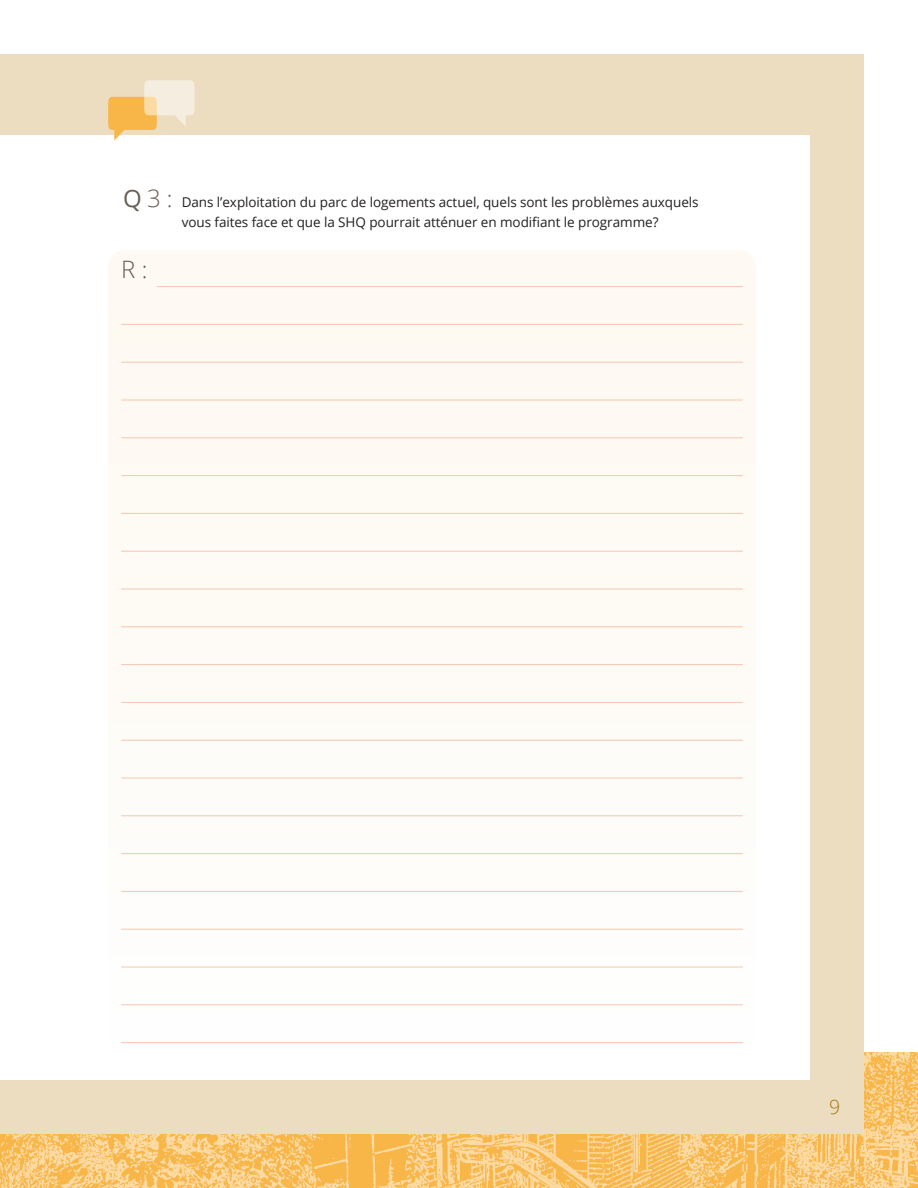
<style>
.page{position:relative;width:918px;height:1188px;background:#fff}
.page>*{position:absolute;margin:0;border:0;box-sizing:border-box;transform-origin:0 0}
.t1{font:300 24px "Open Sans";color:#675e55}
.t2{font:300 19.5px "Open Sans";color:#a6770f}
.t3{font:13.5px/19.5px "Open Sans";letter-spacing:-.005em;color:#231f20}
.s1{font-size:24px;color:#675e55}
.s2{font-weight:300;font-size:24px;color:#675e55}
</style>
<div class="page">
<img style="left:0;top:1052px;width:918px;height:136px">
<div style="left:0;top:54px;width:864px;height:1080px;background:#ecdcc0"></div>
<div style="left:0;top:135px;width:810px;height:945px;background:#fff"></div>
<div style="left:108px;top:250px;width:648px;height:802px;background:#fefbf6;border-radius:18px"></div>
<svg style="left:108px;top:80px;width:87px;height:61px"></svg>
<hr style="left:121px;top:324px;width:622px;height:1px;background:#f6c6ae">
<hr style="left:157px;top:286px;width:586px;height:1px;background:#f6c6ae">
<hr style="left:121px;top:362px;width:622px;height:1px;background:#f6c6ae">
<hr style="left:121px;top:400px;width:622px;height:1px;background:#f6c6ae">
<hr style="left:121px;top:438px;width:622px;height:1px;background:#f6c6ae">
<hr style="left:121px;top:475px;width:622px;height:1px;background:#f6c6ae">
<hr style="left:121px;top:513px;width:622px;height:1px;background:#f6c6ae">
<hr style="left:121px;top:551px;width:622px;height:1px;background:#f6c6ae">
<hr style="left:121px;top:589px;width:622px;height:1px;background:#f6c6ae">
<hr style="left:121px;top:627px;width:622px;height:1px;background:#f6c6ae">
<hr style="left:121px;top:664px;width:622px;height:1px;background:#f6c6ae">
<hr style="left:121px;top:702px;width:622px;height:1px;background:#f6c6ae">
<hr style="left:121px;top:740px;width:622px;height:1px;background:#f6c6ae">
<hr style="left:121px;top:778px;width:622px;height:1px;background:#f6c6ae">
<hr style="left:121px;top:816px;width:622px;height:1px;background:#f6c6ae">
<hr style="left:121px;top:853px;width:622px;height:1px;background:#f6c6ae">
<hr style="left:121px;top:891px;width:622px;height:1px;background:#f6c6ae">
<hr style="left:121px;top:929px;width:622px;height:1px;background:#f6c6ae">
<hr style="left:121px;top:967px;width:622px;height:1px;background:#f6c6ae">
<hr style="left:121px;top:1005px;width:622px;height:1px;background:#f6c6ae">
<hr style="left:121px;top:1042px;width:622px;height:1px;background:#f6c6ae">
<p class="t3" style="left:182px;top:192px;width:519px;text-indent:-59px"><span class="s1">Q</span> <span class="s2">3 :</span> Dans l’exploitation du parc de logements actuel, quels sont les problèmes auxquels vous faites face et que la SHQ pourrait atténuer en modifiant le programme?</p>
<h2 class="t1" style="left:121px;top:253px;width:28px">R :</h2>
<h2 class="t2" style="left:829px;top:1094px;width:13px">9</h2>
</div>
